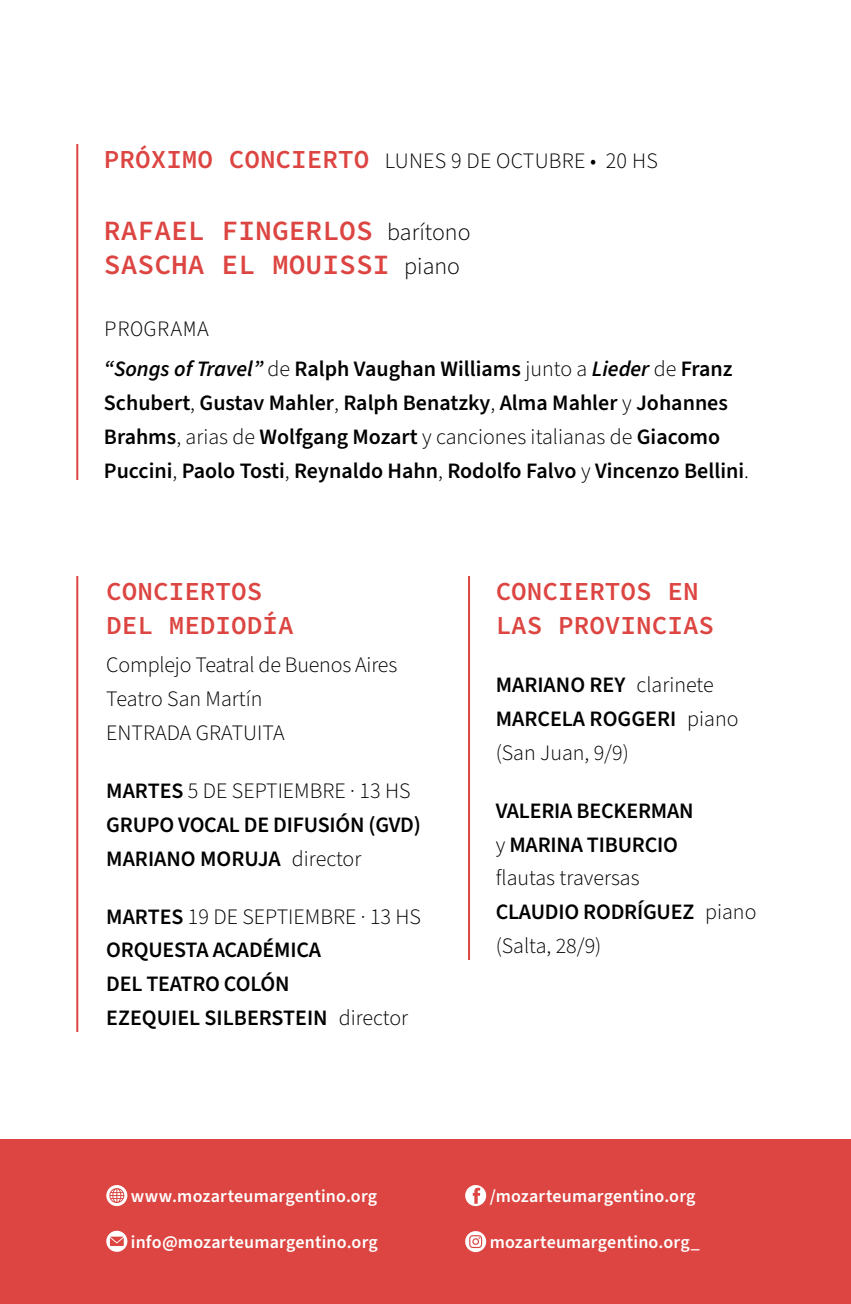
<style>
.page{position:relative;width:851px;height:1304px;background:#fff}
.page>*{position:absolute;margin:0;border:0;box-sizing:border-box;transform-origin:0 0}
.t1{font:28px/34px "Source Code Variable";color:#dc4541}
.t2{font:26px/34px "Source Code Variable";color:#dc4541}
.t3{font:600 22px/34px "Source Sans 3";color:#000}
.t4{font:300 22px/34px "Source Sans 3";color:#000}
.t5{font:22px "Source Code Variable";color:#000}
.t6{font:600 18px "Source Sans 3";letter-spacing:.01em;color:#fff}
.s1{font-family:"Source Code Variable";font-weight:400;font-size:26px;color:#dc4541}
.s2{font-family:"Source Sans 3";font-weight:300;font-size:24px;color:#000}
.s3{font-style:italic}
.s4{font-weight:300}
.s5{font-weight:600}
</style>
<div class="page">
<hr style="left:76px;top:144px;width:2px;height:336px;background:#dc4541">
<hr style="left:76px;top:576px;width:2px;height:456px;background:#dc4541">
<hr style="left:468px;top:576px;width:2px;height:384px;background:#dc4541">
<div style="left:0;top:1140px;width:850px;height:164px;background:#dc4541"></div>
<svg style="left:106px;top:1185px;width:21px;height:21px"></svg>
<svg style="left:106px;top:1231px;width:21px;height:21px"></svg>
<svg style="left:465px;top:1185px;width:21px;height:21px"></svg>
<svg style="left:465px;top:1231px;width:21px;height:21px"></svg>
<p class="t4" style="left:104px;top:144px;width:555px"><span class="s1">PRÓXIMO CONCIERTO</span> LUNES 9 DE OCTUBRE • 20 HS</p>
<p class="t1" style="left:104px;top:215px;width:368px">RAFAEL FINGERLOS <span class="s2">barítono<br></span>SASCHA EL MOUISSI <span class="s2">piano</span></p>
<p class="t5" style="left:104px;top:313px;width:107px">PROGRAMA</p>
<p class="t3" style="left:104px;top:351px;width:646px"><span class="s3">“Songs of Travel”</span> <span class="s4">de</span> Ralph Vaughan Williams <span class="s4">junto a</span> <span class="s3">Lieder</span> <span class="s4">de</span> Franz Schubert<span class="s4">,</span> Gustav Mahler<span class="s4">,</span> Ralph Benatzky<span class="s4">,</span> Alma Mahler <span class="s4">y</span> Johannes Brahms<span class="s4">, arias de</span> Wolfgang Mozart <span class="s4">y canciones italianas de</span> Giacomo Puccini<span class="s4">,</span> Paolo Tosti<span class="s4">,</span> Reynaldo Hahn<span class="s4">,</span> Rodolfo Falvo <span class="s4">y</span> Vincenzo Bellini<span class="s4">.</span></p>
<p class="t2" style="left:106px;top:575px;width:189px">CONCIERTOS<br>DEL MEDIODÍA</p>
<p class="t4" style="left:106px;top:648px;width:292px">Complejo Teatral de Buenos Aires<br>Teatro San Martín<br>ENTRADA GRATUITA</p>
<p class="t3" style="left:106px;top:773px;width:316px">MARTES <span class="s4">5 DE SEPTIEMBRE · 13 HS<br></span>GRUPO VOCAL DE DIFUSIÓN (GVD)<br>MARIANO MORUJA <span class="s4">director</span></p>
<p class="t3" style="left:106px;top:899px;width:316px">MARTES <span class="s4">19 DE SEPTIEMBRE · 13 HS<br></span>ORQUESTA ACADÉMICA<br>DEL TEATRO COLÓN<br>EZEQUIEL SILBERSTEIN <span class="s4">director</span></p>
<p class="t6" style="left:131px;top:1185px;width:248px">www.mozarteumargentino.org</p>
<p class="t6" style="left:131px;top:1231px;width:248px">info@mozarteumargentino.org</p>
<p class="t2" style="left:495px;top:575px;width:220px">CONCIERTOS EN<br>LAS PROVINCIAS</p>
<p class="t4" style="left:495px;top:668px;width:244px"><span class="s5">MARIANO REY</span> clarinete<br><span class="s5">MARCELA ROGGERI</span> piano (San Juan, 9/9)</p>
<p class="t3" style="left:495px;top:793px;width:262px">VALERIA BECKERMAN<br><span class="s4">y</span> MARINA TIBURCIO<br><span class="s4">flautas traversas<br></span>CLAUDIO RODRÍGUEZ <span class="s4">piano (Salta, 28/9)</span></p>
<p class="t6" style="left:489px;top:1185px;width:207px">/mozarteumargentino.org</p>
<p class="t6" style="left:489px;top:1231px;width:211px">mozarteumargentino.org_</p>
</div>
